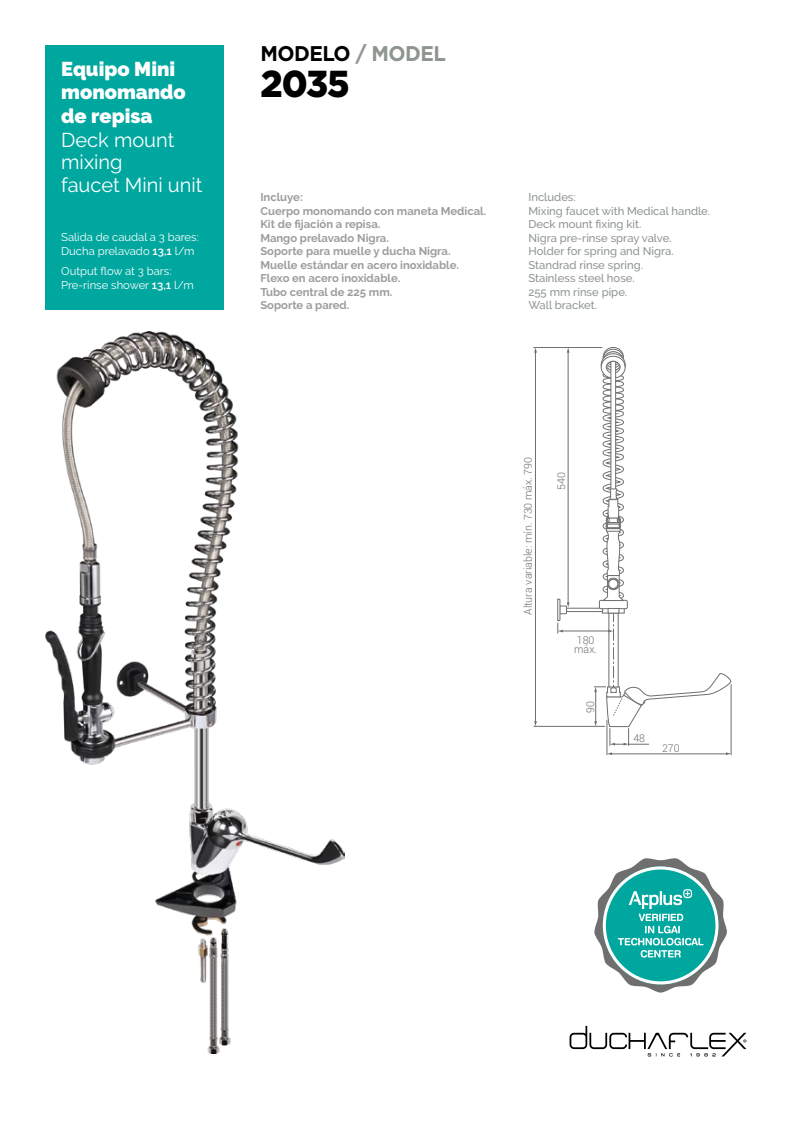
<style>
.page{position:relative;width:798px;height:1134px;background:#fff}
.page>*{position:absolute;margin:0;border:0;box-sizing:border-box;transform-origin:0 0}
.t1{font:900 37.5px "Gotham";color:#000;scale:.95 1}
.t2{font:700 21.25px "Gotham";letter-spacing:-.025em;color:#000;scale:.95 1}
.t3{font:20px/22.5px "Raleway";color:#fff}
.t4{font:900 20px/23.2px "Raleway";color:#fff}
.t5{font:700 11.25px/13.5px "Raleway";color:#9d9d9c}
.t6{font:500 11.25px/13.5px "Raleway";color:#8d958f}
.t7{font:11.25px/13.8px "Raleway";color:#fff}
.t8{font:300 10.62px/9.1px "Roboto";color:#706f6f}
.s1{font-weight:600}
.s2{color:#8d958f}
</style>
<div class="page">
<svg style="left:569px;top:1026px;width:177px;height:30px"></svg>
<div style="left:45px;top:45px;width:178px;height:264px;background:#00a79f"></div>
<svg style="left:594px;top:858px;width:133px;height:134px"></svg>
<img style="left:45px;top:332px;width:299px;height:721px">
<hr style="left:533px;top:726px;width:71px;height:1px;background:#706f6f">
<hr style="left:535px;top:352px;width:1px;height:370px;background:#706f6f">
<hr style="left:611px;top:754px;width:115px;height:1px;background:#706f6f">
<svg style="left:607px;top:752px;width:5px;height:3px"></svg>
<svg style="left:725px;top:752px;width:5px;height:3px"></svg>
<hr style="left:730px;top:684px;width:1px;height:71px;background:#706f6f">
<hr style="left:606px;top:720px;width:1px;height:35px;background:#706f6f">
<svg style="left:569px;top:608px;width:33px;height:4px"></svg>
<div style="left:599px;top:600px;width:28px;height:9px;border:1px solid #706f6f"></div>
<svg style="left:600px;top:347px;width:25px;height:255px"></svg>
<hr style="left:533px;top:347px;width:69px;height:1px;background:#706f6f">
<hr style="left:567px;top:352px;width:1px;height:251px;background:#706f6f">
<hr style="left:561px;top:631px;width:48px;height:1px;background:#706f6f">
<svg style="left:593px;top:610px;width:138px;height:136px"></svg>
<svg style="left:557px;top:599px;width:12px;height:34px"></svg>
<svg style="left:607px;top:608px;width:12px;height:5px"></svg>
<h3 class="t4" style="left:61px;top:58px;width:126px">Equipo Mini monomando de repisa</h3>
<h3 class="t3" style="left:61px;top:129px;width:143px">Deck mount mixing<br>faucet Mini unit</h3>
<p class="t7" style="left:61px;top:230px;width:139px">Salida de caudal a 3 bares:<br>Ducha prelavado <span class="s1">13,1</span> l/m</p>
<p class="t7" style="left:61px;top:264px;width:134px">Output flow at 3 bars:<br>Pre-rinse shower <span class="s1">13,1</span> l/m</p>
<h2 class="t2" style="left:260px;top:40px;width:197px">MODELO <span class="s2">/ MODEL</span></h2>
<h1 class="t1" style="left:260px;top:58px;width:95px">2035</h1>
<p class="t5" style="left:260px;top:190px;width:227px">Incluye:<br>Cuerpo monomando con maneta Medical.<br>Kit de fijación a repisa.<br>Mango prelavado Nigra.<br>Soporte para muelle y ducha Nigra.<br>Muelle estándar en acero inoxidable.<br>Flexo en acero inoxidable.<br>Tubo central de 225 mm.<br>Soporte a pared.</p>
<p class="t6" style="left:528px;top:190px;width:183px">Includes:<br>Mixing faucet with Medical handle.<br>Deck mount fixing kit.<br>Nigra pre-rinse spray valve.<br>Holder for spring and Nigra.<br>Standrad rinse spring.<br>Stainless steel hose.<br>255 mm rinse pipe.<br>Wall bracket.</p>
<p class="t8" style="left:523px;top:615px;width:160px;rotate:-90deg">Altura variable: mín. 730 máx. 790</p>
<p class="t8" style="left:556px;top:490px;width:19px;rotate:-90deg">540</p>
<p class="t8" style="left:574px;top:635px;width:24px">180 máx.</p>
<p class="t8" style="left:585px;top:712px;width:13px;rotate:-90deg">90</p>
<p class="t8" style="left:633px;top:733px;width:13px">48</p>
<p class="t8" style="left:661px;top:743px;width:19px">270</p>
</div>
